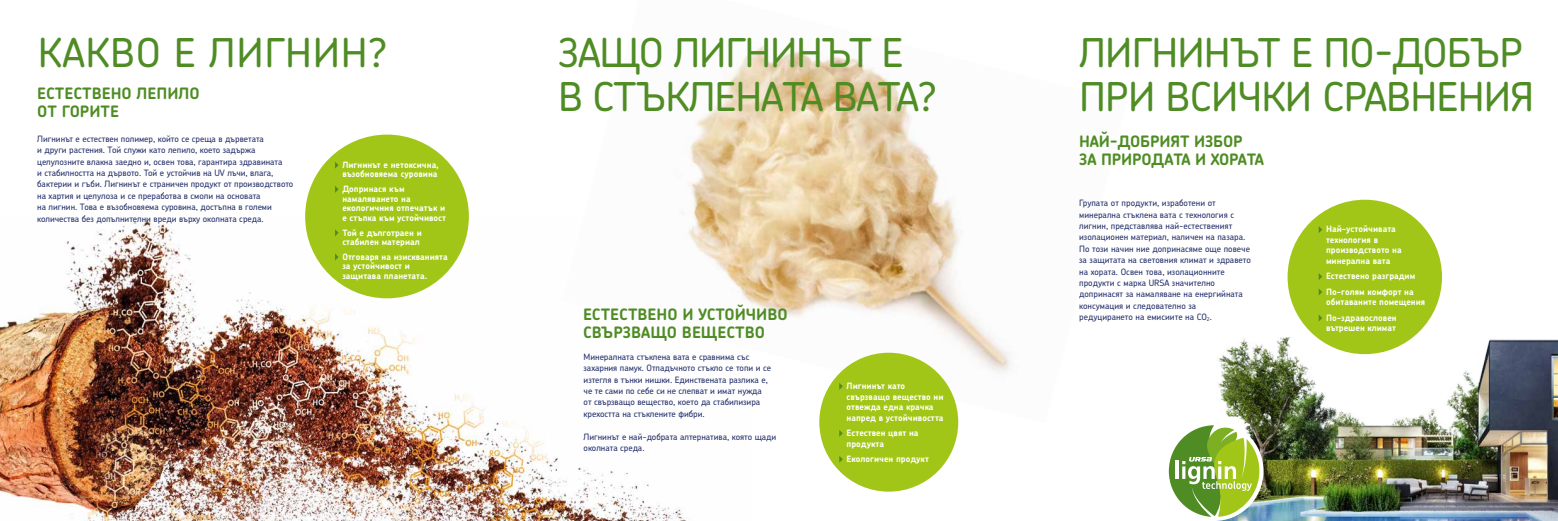
<style>
.page{position:relative;width:1558px;height:521px;background:#fff}
.page>*{position:absolute;margin:0;border:0;box-sizing:border-box;transform-origin:0 0}
.t1{font:500 39.73px/43.5px "Chevin Pro";letter-spacing:-.02em;color:#4f8c24}
.t2{font:500 39.73px "Chevin Pro";letter-spacing:.015em;color:#4f8c24}
.t3{font:700 15.75px/17.9px "Chevin Pro";color:#4f8c24}
.t4{font:500 8.75px/11.4px "Chevin Pro";letter-spacing:-.005em;color:#232e6a}
.t5{font:700 8.75px/9.6px "Chevin Pro";color:#fff}
</style>
<div class="page">
<img style="left:1218px;top:338px;width:340px;height:183px">
<img style="left:0;top:220px;width:689px;height:301px">
<img style="left:562px;top:44px;width:450px;height:380px">
<div style="left:1165px;top:421px;width:98px;height:100px;background:#fff;border-radius:50%"></div>
<svg style="left:1169px;top:425px;width:90px;height:92px"></svg>
<div style="left:305px;top:135px;width:164px;height:163px;background:#a2c617;border-radius:50%"></div>
<svg style="left:335px;top:162px;width:3px;height:7px"></svg>
<svg style="left:335px;top:186px;width:3px;height:7px"></svg>
<svg style="left:335px;top:229px;width:3px;height:7px"></svg>
<svg style="left:335px;top:253px;width:3px;height:7px"></svg>
<div style="left:819px;top:353px;width:139px;height:139px;background:#a2c617;border-radius:50%"></div>
<svg style="left:839px;top:383px;width:4px;height:7px"></svg>
<svg style="left:839px;top:430px;width:4px;height:7px"></svg>
<svg style="left:839px;top:456px;width:4px;height:7px"></svg>
<div style="left:1287px;top:200px;width:155px;height:154px;background:#a2c617;border-radius:50%"></div>
<svg style="left:1318px;top:226px;width:4px;height:7px"></svg>
<svg style="left:1318px;top:273px;width:4px;height:7px"></svg>
<svg style="left:1318px;top:289px;width:4px;height:7px"></svg>
<svg style="left:1318px;top:315px;width:4px;height:6px"></svg>
<h1 class="t2" style="left:38px;top:26px;width:351px">КАКВО Е ЛИГНИН?</h1>
<h1 class="t1" style="left:558px;top:30px;width:380px">ЗАЩО ЛИГНИНЪТ Е<br>В СТЪКЛЕНАТА ВАТА?</h1>
<h1 class="t1" style="left:1079px;top:30px;width:457px">ЛИГНИНЪТ E ПО-ДОБЪР<br>ПРИ ВСИЧКИ СРАВНЕНИЯ</h1>
<h2 class="t3" style="left:37px;top:85px;width:164px">ЕСТЕСТВЕНО ЛЕПИЛО<br>ОТ ГОРИТЕ</h2>
<p class="t4" style="left:37px;top:133px;width:258px">Лигнинът е естествен полимер, който се среща в дърветата<br>и други растения. Той служи като лепило, което задържа целулозните влакна заедно и, освен това, гарантира здравината<br>и стабилността на дървото. Той е устойчив на UV лъчи, влага, бактерии и гъби. Лигнинът е страничен продукт от производството на хартия и целулоза и се преработва в смоли на основата<br>на лигнин. Това е възобновяема суровина, достъпна в големи количества без допълнителни вреди върху околната среда.</p>
<h2 class="t3" style="left:1079px;top:132px;width:186px">НАЙ-ДОБРИЯТ ИЗБОР<br>ЗА ПРИРОДАТА И ХОРАТА</h2>
<p class="t5" style="left:342px;top:160px;width:98px">Лигнинът е нетоксична, възобновяема суровина</p>
<p class="t5" style="left:342px;top:184px;width:105px">Допринася към намаляването на екологичния отпечатък и е стъпка към устойчивост</p>
<p class="t5" style="left:342px;top:227px;width:81px">Той е дълготраен и стабилен материал</p>
<p class="t5" style="left:342px;top:252px;width:107px">Отговаря на изискванията за устойчивост и защитава планетата.</p>
<p class="t4" style="left:1079px;top:197px;width:173px">Групата от продукти, изработени от минерална стъклена вата с технология с лигнин, представлява най-естественият изолационен материал, наличен на пазара.<br>По този начин ние допринасяме още повече за защитата на световния климат и здравето на хората. Освен това, изолационните продукти с марка URSA значително допринасят за намаляване на енергийната консумация и следователно за редуцирането на емисиите на CO<sub>2</sub>.</p>
<p class="t5" style="left:1326px;top:224px;width:77px;line-height:10.5px">Най-устойчивата технология в производството на минерална вата</p>
<p class="t5" style="left:1326px;top:268px;width:91px;line-height:15.5px">Естествено разградим<br>По-голям комфорт на</p>
<p class="t5" style="left:1326px;top:294px;width:101px;line-height:15.5px">обитаваните помещения<br>По-здравословен</p>
<p class="t5" style="left:1326px;top:323px;width:72px">вътрешен климат</p>
<h2 class="t3" style="left:583px;top:305px;width:206px">ЕСТЕСТВЕНО И УСТОЙЧИВО<br>СВЪРЗВАЩО ВЕЩЕСТВО</h2>
<p class="t4" style="left:583px;top:351px;width:189px">Минералната стъклена вата е сравнима със захарния памук. Отпадъчното стъкло се топи и се изтегля в тънки нишки. Единствената разлика е, че те сами по себе си не слепват и имат нужда от свързващо вещество, което да стабилизира крехостта на стъклените фибри.</p>
<p class="t4" style="left:583px;top:430px;width:194px">Лигнинът е най-добрата алтернатива, която щади околната среда.</p>
<p class="t5" style="left:846px;top:381px;width:98px;line-height:10.5px">Лигнинът като свързващо вещество ни отвежда една крачка напред в устойчивостта</p>
<p class="t5" style="left:846px;top:427px;width:73px;line-height:10.5px">Естествен цвят на продукта</p>
<p class="t5" style="left:846px;top:454px;width:84px">Екологичен продукт</p>
</div>
